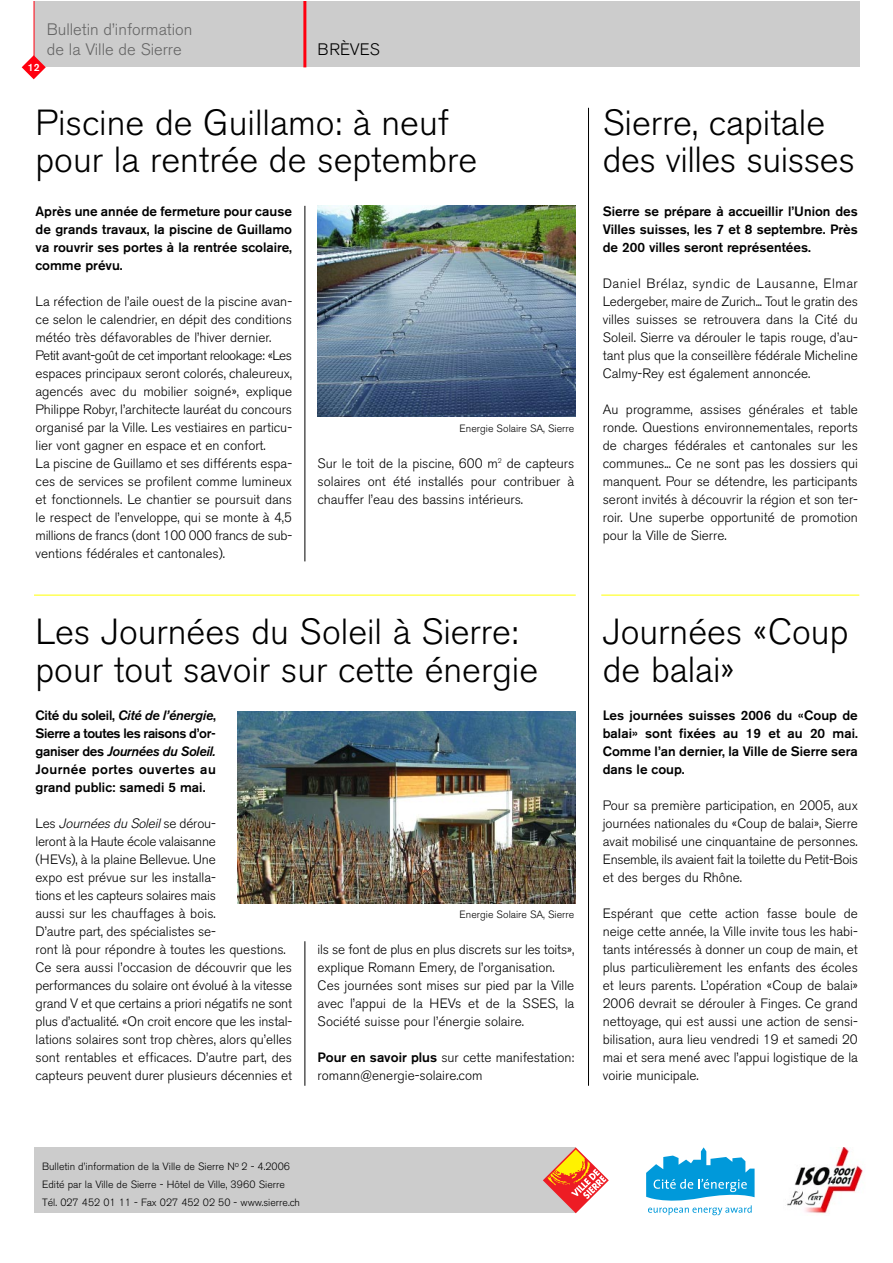
<style>
.page{position:relative;width:893px;height:1263px;background:#fff}
.page>*{position:absolute;margin:0;border:0;box-sizing:border-box;transform-origin:0 0}
.t1{font:300 36px/37.5px "Akzidenz Grotesk BE";color:#000}
.t2{font:300 16.5px/19.5px "Akzidenz Grotesk BE";color:#666}
.t3{font:300 16.5px "Akzidenz Grotesk BE";color:#000}
.t4{font:300 13.5px/18px "Akzidenz Grotesk BE";color:#000;text-align:justify}
.t5{font:500 13.5px/18px "Akzidenz Grotesk BE";color:#000;text-align:justify}
.t6{font:300 10.5px/18px "Akzidenz Grotesk BE";color:#000}
.t7{font:500 10.5px "Akzidenz Grotesk BE";color:#fff}
.s1{font-style:italic}
.s2{font-weight:500}
</style>
<div class="page">
<div style="left:34px;top:2px;width:825px;height:65px;background:#ccc"></div>
<div style="left:34px;top:1147px;width:541px;height:66px;background:#ccc"></div>
<hr style="left:303px;top:2px;width:3px;height:65px;background:#ff000f">
<hr style="left:588px;top:108px;width:1px;height:978px;background:#000">
<svg style="left:22px;top:55px;width:24px;height:24px"></svg>
<hr style="left:34px;top:2px;width:1px;height:65px;background:#ff000f">
<img style="left:317px;top:206px;width:258px;height:211px">
<hr style="left:34px;top:595px;width:541px;height:1px;background:#ff0">
<hr style="left:601px;top:595px;width:258px;height:1px;background:#ff0">
<svg style="left:646px;top:1147px;width:108px;height:68px"></svg>
<img style="left:787px;top:1147px;width:76px;height:68px">
<svg style="left:543px;top:1147px;width:65px;height:66px"></svg>
<hr style="left:304px;top:206px;width:1px;height:355px;background:#000">
<hr style="left:304px;top:941px;width:1px;height:145px;background:#000">
<img style="left:237px;top:711px;width:338px;height:193px">
<p class="t7" style="left:28px;top:63px;width:13px">12</p>
<p class="t2" style="left:47px;top:22px;width:147px">Bulletin d’information de la Ville de Sierre</p>
<p class="t3" style="left:317px;top:43px;width:64px">BRÈVES</p>
<h1 class="t1" style="left:36px;top:108px;width:443px">Piscine de Guillamo: à neuf pour la rentrée de septembre</h1>
<p class="t5" style="left:36px;top:203px;width:258px">Après une année de fermeture pour cause de grands travaux, la piscine de Guillamo va rouvrir ses portes à la rentrée scolaire, comme prévu.</p>
<p class="t4" style="left:36px;top:294px;width:258px;text-align:left">La réfection de l’aile ouest de la piscine avan&shy;ce selon le calendrier, en dépit des conditions météo très défavorables de l’hiver dernier.<br>Petit avant-goût de cet important relookage: «Les espaces principaux seront colorés, chaleureux, agencés avec du mobilier soigné», explique Philippe Robyr, l’architecte lauréat du concours organisé par la Ville. Les vestiaires en particu&shy;lier vont gagner en espace et en confort.<br>La piscine de Guillamo et ses différents espa&shy;ces de services se profilent comme lumineux et fonctionnels. Le chantier se poursuit dans le respect de l’enveloppe, qui se monte à 4,5 millions de francs (dont 100 000 francs de sub&shy;ventions fédérales et cantonales).</p>
<p class="t6" style="left:459px;top:420px;width:116px">Energie Solaire SA, Sierre</p>
<p class="t4" style="left:317px;top:456px;width:258px">Sur le toit de la piscine, 600 m<sup>2</sup> de capteurs solaires ont été installés pour contribuer à chauffer l’eau des bassins intérieurs.</p>
<h1 class="t1" style="left:36px;top:618px;width:504px">Les Journées du Soleil à Sierre: pour tout savoir sur cette énergie</h1>
<p class="t5" style="left:36px;top:707px;width:182px">Cité du soleil, <span class="s1">Cité de l’énergie</span>, Sierre a toutes les raisons d’or&shy;ganiser des <span class="s1">Journées du Soleil.<br></span>Journée portes ouvertes au grand public: samedi 5 mai.</p>
<p class="t4" style="left:36px;top:816px;width:258px;text-align:left">L e s <span class="s1">Journées du Soleil</span> s e d é r o u -<br>leront à la Haute école valaisanne<br>(HEVs), à la plaine Bellevue. Une<br>expo est prévue sur les installa-<br>tions et les capteurs solaires mais<br>aussi sur les chauffages à bois.<br>D’autre part, des spécialistes se-<br>ront là pour répondre à toutes les questions.<br>Ce sera aussi l’occasion de découvrir que les performances du solaire ont évolué à la vitesse grand V et que certains a priori négatifs ne sont plus d’actualité. «On croit encore que les instal&shy;lations solaires sont trop chères, alors qu’elles sont rentables et efficaces. D’autre part, des capteurs peuvent durer plusieurs décennies et</p>
<p class="t6" style="left:459px;top:906px;width:116px">Energie Solaire SA, Sierre</p>
<p class="t4" style="left:317px;top:942px;width:258px;text-align:left">ils se font de plus en plus discrets sur les toits», explique Romann Emery, de l’organisation.<br>Ces journées sont mises sur pied par la Ville avec l’appui de la HEVs et de la SSES, la Société suisse pour l’énergie solaire.</p>
<p class="t4" style="left:317px;top:1050px;width:258px"><span class="s2">Pour en savoir plus</span> sur cette manifestation: romann@energie-solaire.com</p>
<h1 class="t1" style="left:602px;top:108px;width:253px">Sierre, capitale des villes suisses</h1>
<p class="t5" style="left:602px;top:203px;width:256px">Sierre se prépare à accueillir l’Union des Villes suisses, les 7 et 8 septembre. Près de 200 villes seront représentées.</p>
<p class="t4" style="left:602px;top:276px;width:256px">Daniel Brélaz, syndic de Lausanne, Elmar Ledergeber, maire de Zurich... Tout le gratin des villes suisses se retrouvera dans la Cité du Soleil. Sierre va dérouler le tapis rouge, d’au&shy;tant plus que la conseillère fédérale Micheline Calmy-Rey est également annoncée.</p>
<p class="t4" style="left:602px;top:402px;width:257px">Au programme, assises générales et table ronde. Questions environnementales, reports de charges fédérales et cantonales sur les communes... Ce ne sont pas les dossiers qui manquent. Pour se détendre, les participants seront invités à découvrir la région et son ter&shy;roir. Une superbe opportunité de promotion pour la Ville de Sierre.</p>
<h1 class="t1" style="left:602px;top:618px;width:247px">Journées «Coup de balai»</h1>
<p class="t5" style="left:602px;top:707px;width:256px">Les journées suisses 2006 du «Coup de balai» sont fixées au 19 et au 20 mai.<br>Comme l’an dernier, la Ville de Sierre sera dans le coup.</p>
<p class="t4" style="left:602px;top:798px;width:256px">Pour sa première participation, en 2005, aux journées nationales du «Coup de balai», Sierre avait mobilisé une cinquantaine de personnes.<br>Ensemble, ils avaient fait la toilette du Petit-Bois et des berges du Rhône.</p>
<p class="t4" style="left:602px;top:906px;width:256px">Espérant que cette action fasse boule de neige cette année, la Ville invite tous les habi&shy;tants intéressés à donner un coup de main, et plus particulièrement les enfants des écoles et leurs parents. L’opération «Coup de balai» 2006 devrait se dérouler à Finges. Ce grand nettoyage, qui est aussi une action de sensi&shy;bilisation, aura lieu vendredi 19 et samedi 20 mai et sera mené avec l’appui logistique de la voirie municipale.</p>
<p class="t6" style="left:42px;top:1158px;width:259px">Bulletin d’information de la Ville de Sierre N<sup>o</sup> 2 - 4.2006<br>Edité par la Ville de Sierre - Hôtel de Ville, 3960 Sierre<br>Tél. 027 452 01 11 - Fax 027 452 02 50 - www.sierre.ch</p>
</div>
